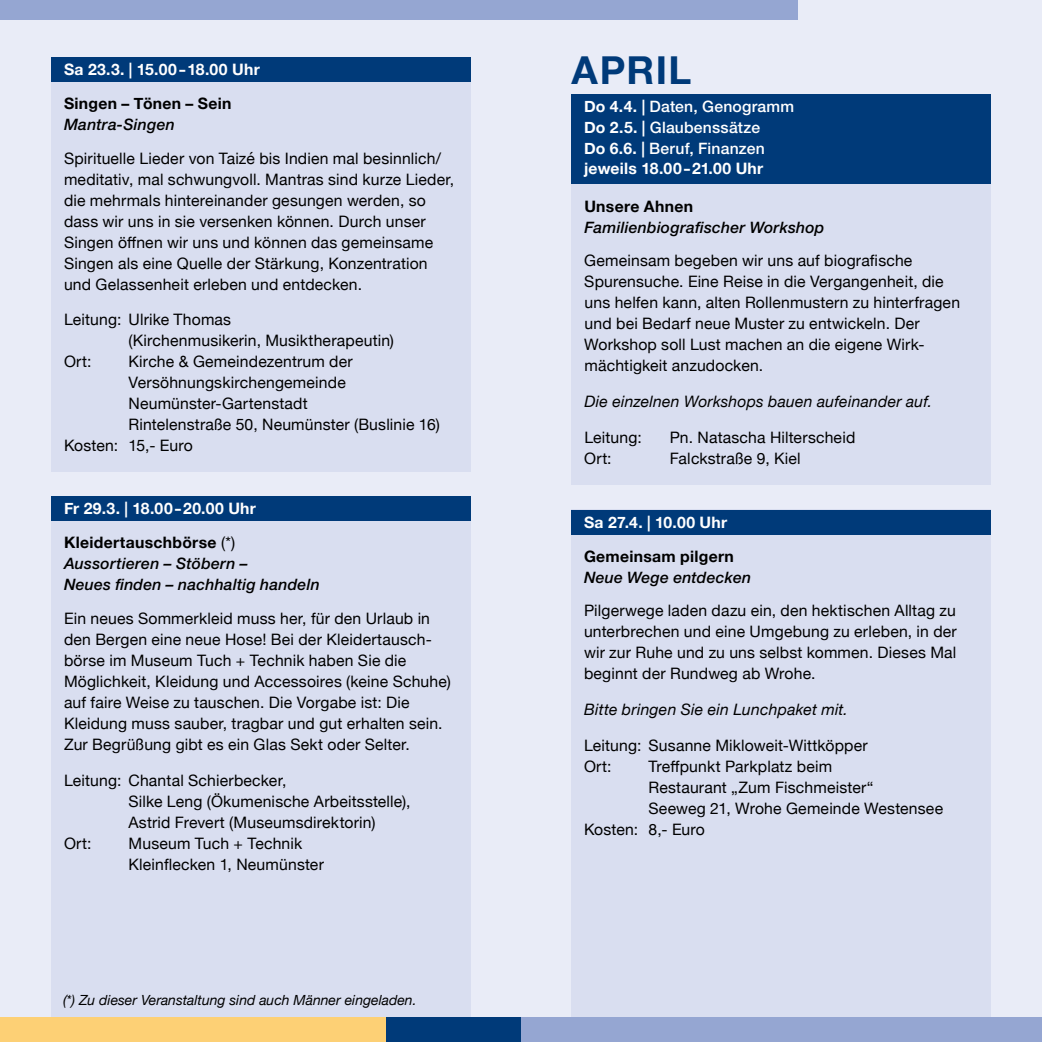
<style>
.page{position:relative;width:1042px;height:1042px;background:#e9ecf7}
.page>*{position:absolute;margin:0;border:0;box-sizing:border-box;transform-origin:0 0}
.t1{font:700 38.5px "Helvetica Neue";letter-spacing:.04em;color:#003a79}
.t2{font:15.75px/21px "Helvetica Neue";letter-spacing:.01em;color:#000}
.t3{font:700 15.75px/20.7px "Helvetica Neue";letter-spacing:.02em;color:#fff}
.t4{font:italic 500 15.75px/21px "Helvetica Neue";letter-spacing:.015em;color:#000}
.t5{font:italic 15.75px "Helvetica Neue";letter-spacing:.015em;color:#000}
.t6{font:700 15.75px "Helvetica Neue";letter-spacing:.02em;color:#000}
.t7{font:italic 14px "Helvetica Neue";color:#000}
.s1{font-weight:700;font-style:normal}
.s2{font-weight:400;font-style:normal}
.s3{font-weight:500}
</style>
<div class="page">
<div style="left:571px;top:94px;width:420px;height:391px;background:#d9def0"></div>
<div style="left:571px;top:94px;width:420px;height:90px;background:#003a79"></div>
<div style="left:52px;top:496px;width:419px;height:546px;background:#d9def0"></div>
<div style="left:571px;top:509px;width:420px;height:533px;background:#d9def0"></div>
<div style="left:0;top:1017px;width:387px;height:25px;background:#fdd075"></div>
<div style="left:386px;top:1017px;width:135px;height:25px;background:#003a79"></div>
<div style="left:521px;top:1017px;width:521px;height:25px;background:#95a6d2"></div>
<div style="left:0;top:0;width:798px;height:20px;background:#95a6d2"></div>
<div style="left:52px;top:57px;width:419px;height:414px;background:#d9def0"></div>
<div style="left:52px;top:57px;width:419px;height:25px;background:#003a79"></div>
<div style="left:52px;top:496px;width:419px;height:25px;background:#003a79"></div>
<div style="left:571px;top:509px;width:420px;height:25px;background:#003a79"></div>
<p class="t3" style="left:64px;top:60px;width:197px">Sa 23.3. | 15.00 – 18.00 Uhr</p>
<p class="t6" style="left:64px;top:91px;width:169px">Singen – Tönen – Sein</p>
<p class="t4" style="left:64px;top:114px;width:112px">Mantra-Singen</p>
<p class="t2" style="left:64px;top:148px;width:392px">Spirituelle Lieder von Taizé bis Indien mal besinnlich/ meditativ, mal schwungvoll. Mantras sind kurze Lieder, die mehrmals hintereinander gesungen werden, so dass wir uns in sie versenken können. Durch unser Singen öffnen wir uns und können das gemeinsame Singen als eine Quelle der Stärkung, Konzentration und Gelassenheit erleben und entdecken.</p>
<p class="t2" style="left:64px;top:310px;width:169px">Leitung: Ulrike Thomas</p>
<p class="t2" style="left:128px;top:331px;width:267px">(Kirchenmusikerin, Musiktherapeutin)</p>
<p class="t2" style="left:64px;top:352px;width:29px">Ort:</p>
<p class="t2" style="left:129px;top:352px;width:226px">Kirche &amp; Gemeindezentrum der</p>
<p class="t2" style="left:129px;top:373px;width:219px">Versöhnungskirchengemeinde</p>
<p class="t2" style="left:128px;top:394px;width:181px">Neumünster-Gartenstadt</p>
<p class="t2" style="left:128px;top:415px;width:313px">Rintelenstraße 50, Neumünster (Buslinie 16)</p>
<p class="t2" style="left:64px;top:436px;width:130px">Kosten: 15,- Euro</p>
<p class="t3" style="left:64px;top:499px;width:194px">Fr 29.3. | 18.00 – 20.00 Uhr</p>
<p class="t4" style="left:64px;top:532px;width:257px"><span class="s1">Kleidertauschbörse</span> <span class="s2">(*)<br></span>Aussortieren – Stöbern –<br>Neues finden – nachhaltig handeln</p>
<p class="t2" style="left:64px;top:608px;width:388px">Ein neues Sommerkleid muss her, für den Urlaub in den Bergen eine neue Hose! Bei der Kleidertausch&shy;börse im Museum Tuch + Technik haben Sie die Möglichkeit, Kleidung und Accessoires (keine Schuhe) auf faire Weise zu tauschen. Die Vorgabe ist: Die Kleidung muss sauber, tragbar und gut erhalten sein.<br>Zur Begrüßung gibt es ein Glas Sekt oder Selter.</p>
<p class="t2" style="left:64px;top:770px;width:224px">Leitung: Chantal Schierbecker,</p>
<p class="t2" style="left:128px;top:791px;width:283px">Silke Leng (Ökumenische Arbeitsstelle),</p>
<p class="t2" style="left:128px;top:812px;width:248px">Astrid Frevert (Museumsdirektorin)</p>
<p class="t2" style="left:64px;top:833px;width:29px">Ort:</p>
<p class="t2" style="left:128px;top:833px;width:197px">Museum Tuch + Technik<br>Kleinflecken 1, Neumünster</p>
<p class="t7" style="left:63px;top:989px;width:355px">(*) Zu dieser Veranstaltung sind auch Männer eingeladen.</p>
<h1 class="t1" style="left:571px;top:40px;width:121px">APRIL</h1>
<p class="t3" style="left:584px;top:97px;width:212px">Do 4.4. | <span class="s3">Daten, Genogramm<br></span>Do 2.5. | <span class="s3">Glaubenssätze<br></span>Do 6.6. | <span class="s3">Beruf, Finanzen </span>jeweils 18.00 – 21.00 Uhr</p>
<p class="t6" style="left:584px;top:194px;width:110px">Unsere Ahnen</p>
<p class="t4" style="left:584px;top:216px;width:242px">Familienbiografischer Workshop</p>
<p class="t2" style="left:584px;top:251px;width:377px">Gemeinsam begeben wir uns auf biografische Spurensuche. Eine Reise in die Vergangenheit, die uns helfen kann, alten Rollenmustern zu hinterfragen und bei Bedarf neue Muster zu entwickeln. Der Workshop soll Lust machen an die eigene Wirk&shy;mächtigkeit anzudocken.</p>
<p class="t5" style="left:584px;top:390px;width:349px">Die einzelnen Workshops bauen aufeinander auf.</p>
<p class="t2" style="left:584px;top:427px;width:59px">Leitung:</p>
<p class="t2" style="left:670px;top:427px;width:187px">Pn. Natascha Hilterscheid</p>
<p class="t2" style="left:584px;top:448px;width:29px">Ort:</p>
<p class="t2" style="left:670px;top:448px;width:132px">Falckstraße 9, Kiel</p>
<p class="t3" style="left:584px;top:512px;width:145px">Sa 27.4. | 10.00 Uhr</p>
<p class="t6" style="left:584px;top:544px;width:151px">Gemeinsam pilgern</p>
<p class="t4" style="left:584px;top:566px;width:169px">Neue Wege entdecken</p>
<p class="t2" style="left:584px;top:601px;width:374px;text-align:justify">Pilgerwege laden dazu ein, den hektischen Alltag zu unterbrechen und eine Umgebung zu erleben, in der wir zur Ruhe und zu uns selbst kommen. Dieses Mal beginnt der Rundweg ab Wrohe.</p>
<p class="t5" style="left:584px;top:698px;width:265px">Bitte bringen Sie ein Lunchpaket mit.</p>
<p class="t2" style="left:584px;top:736px;width:285px">Leitung: Susanne Mikloweit-Wittköpper<br>Ort:</p>
<p class="t2" style="left:648px;top:757px;width:185px">Treffpunkt Parkplatz beim</p>
<p class="t2" style="left:648px;top:778px;width:226px">Restaurant „Zum Fischmeister“</p>
<p class="t2" style="left:648px;top:799px;width:296px">Seeweg 21, Wrohe Gemeinde Westensee</p>
<p class="t2" style="left:584px;top:820px;width:122px">Kosten: 8,- Euro</p>
</div>
